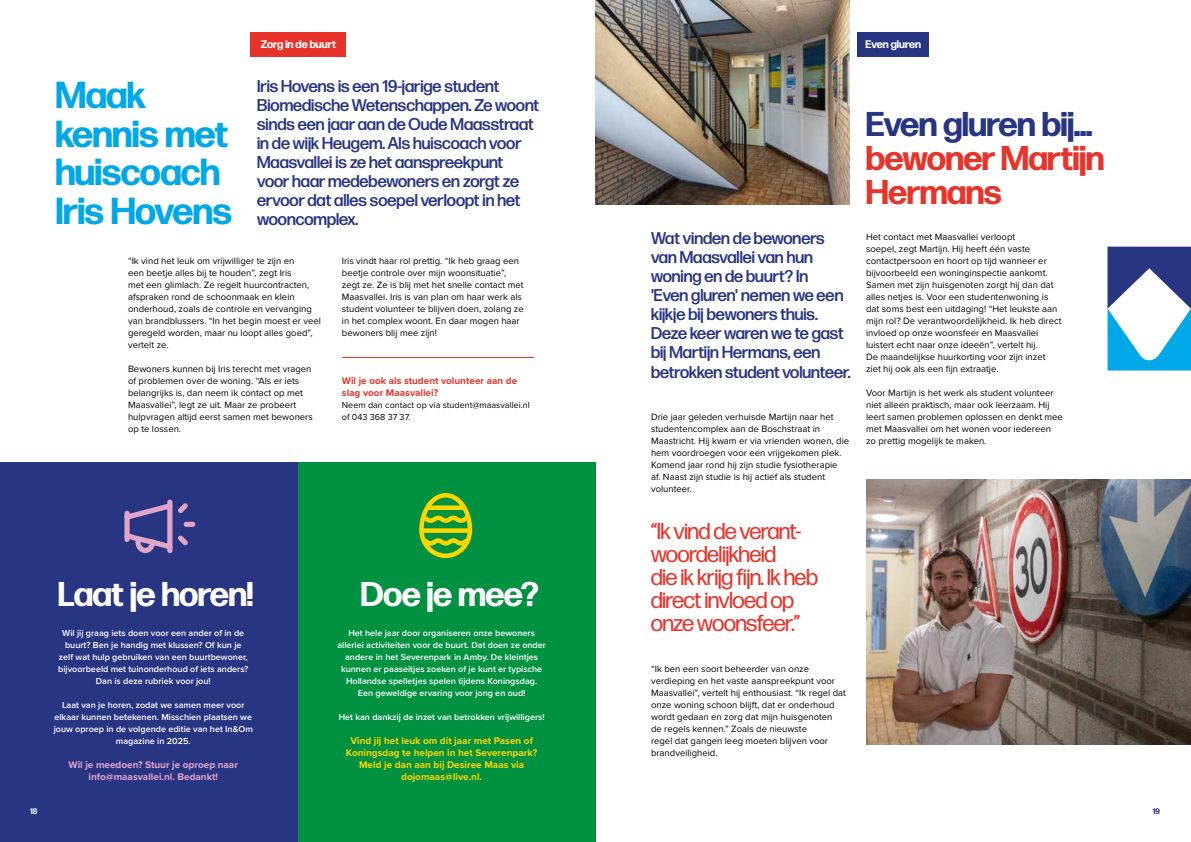
<style>
.page{position:relative;width:1191px;height:842px;background:#fff}
.page>*{position:absolute;margin:0;border:0;box-sizing:border-box;transform-origin:0 0}
.t1{font:700 37.6px/38.6px "Forma DJR Banner";color:#00a8e7}
.t2{font:700 34.4px "Forma DJR Banner";color:#fff}
.t3{font:700 34.4px/34px "Forma DJR Banner";color:#e7332a}
.t4{font:700 34.4px "Forma DJR Banner";color:#283583}
.t5{font:23px/23px "Forma DJR Banner";color:#e7332a}
.t6{font:500 17px/19.1px "Forma DJR Display";color:#283583}
.t7{font:700 11px "Forma DJR Display";color:#fff}
.t8{font:700 10px/12px "Proxima Nova";color:#ffd500;text-align:center}
.t9{font:700 10px/12px "Proxima Nova";color:#e2a5ca;text-align:center}
.t10{font:700 10px/12px "Proxima Nova";color:#e7332a}
.t11{font:9.5px/12px "Proxima Nova";color:#000}
.t12{font:600 9px/12px "Proxima Nova";color:#fff;text-align:center}
.t13{font:9px/12px "Proxima Nova";color:#000}
.t14{font:700 8px "Forma DJR Banner";color:#fff}
.t15{font:700 8px "Forma DJR Banner";color:#283583}
</style>
<div class="page">
<div style="left:0;top:462px;width:298px;height:380px;background:#283583"></div>
<div style="left:298px;top:462px;width:297px;height:380px;background:#009240"></div>
<img style="left:866px;top:480px;width:325px;height:264px">
<img style="left:595px;top:0;width:254px;height:205px">
<svg style="left:124px;top:500px;width:71px;height:53px"></svg>
<svg style="left:419px;top:493px;width:53px;height:65px"></svg>
<div style="left:251px;top:33px;width:95px;height:24px;background:#e7332a"></div>
<div style="left:857px;top:33px;width:72px;height:24px;background:#283583"></div>
<svg style="left:1107px;top:247px;width:84px;height:124px"></svg>
<hr style="left:342px;top:357px;width:192px;height:1px;background:#e7332a">
<p class="t14" style="left:30px;top:806px;width:9px">18</p>
<p class="t7" style="left:261px;top:37px;width:77px">Zorg in de buurt</p>
<p class="t7" style="left:865px;top:37px;width:57px">Even gluren</p>
<h1 class="t1" style="left:56px;top:75px;width:177px">Maak kennis met huiscoach<br>Iris Hovens</h1>
<p class="t6" style="left:257px;top:76px;width:283px">Iris Hovens is een 19-jarige student Biomedische Wetenschappen. Ze woont sinds een jaar aan de Oude Maasstraat in de wijk Heugem. Als huiscoach voor Maasvallei is ze het aanspreekpunt voor haar medebewoners en zorgt ze ervoor dat alles soepel verloopt in het wooncomplex.</p>
<p class="t11" style="left:128px;top:254px;width:194px">“Ik vind het leuk om vrijwilliger te zijn en<br>een beetje alles bij te houden”, zegt Iris<br>met een glimlach. Ze regelt huurcontracten, afspraken rond de schoonmaak en klein onderhoud, zoals de controle en vervanging van brandblussers. “In het begin moest er veel geregeld worden, maar nu loopt alles goed”, vertelt ze.</p>
<p class="t11" style="left:128px;top:362px;width:186px">Bewoners kunnen bij Iris terecht met vragen of problemen over de woning. “Als er iets belangrijks is, dan neem ik contact op met Maasvallei”, legt ze uit. Maar ze probeert hulpvragen altijd eerst samen met bewoners op te lossen.</p>
<p class="t11" style="left:342px;top:254px;width:183px">Iris vindt haar rol prettig. “Ik heb graag een beetje controle over mijn woonsituatie”, zegt ze. Ze is blij met het snelle contact met Maasvallei. Iris is van plan om haar werk als student volunteer te blijven doen, zolang ze in het complex woont. En daar mogen haar bewoners blij mee zijn!</p>
<p class="t10" style="left:342px;top:374px;width:177px">Wil je ook als student volunteer aan de slag voor Maasvallei?</p>
<p class="t13" style="left:342px;top:399px;width:189px">Neem dan contact op via student@maasvallei.nl of 043 368 37 37.</p>
<h2 class="t2" style="left:58px;top:572px;width:196px">Laat je horen!</h2>
<p class="t12" style="left:58px;top:627px;width:192px">Wil jij graag iets doen voor een ander of in de buurt? Ben je handig met klussen? Of kun je zelf wat hulp gebruiken van een buurtbewoner, bijvoorbeeld met tuinonderhoud of iets anders?<br>Dan is deze rubriek voor jou!</p>
<p class="t12" style="left:54px;top:699px;width:201px">Laat van je horen, zodat we samen meer voor elkaar kunnen betekenen. Misschien plaatsen we jouw oproep in de volgende editie van het In&amp;Om magazine in 2025.</p>
<p class="t9" style="left:69px;top:758px;width:171px">Wil je meedoen? Stuur je oproep naar info@maasvallei.nl. Bedankt!</p>
<h2 class="t2" style="left:361px;top:572px;width:179px">Doe je mee?</h2>
<p class="t12" style="left:337px;top:627px;width:210px">Het hele jaar door organiseren onze bewoners allerlei activiteiten voor de buurt. Dat doen ze onder andere in het Severenpark in Amby. De kleintjes kunnen er paaseitjes zoeken of je kunt er typische Hollandse spelletjes spelen tijdens Koningsdag.<br>Een geweldige ervaring voor jong en oud!</p>
<p class="t12" style="left:339px;top:711px;width:207px">Het kan dankzij de inzet van betrokken vrijwilligers!</p>
<p class="t8" style="left:346px;top:734px;width:193px">Vind jij het leuk om dit jaar met Pasen of Koningsdag te helpen in het Severenpark?<br>Meld je dan aan bij Desiree Maas via dojomaas@live.nl.</p>
<h3 class="t6" style="left:651px;top:229px;width:201px">Wat vinden de bewoners van Maasvallei van hun woning en de buurt? In<br>'Even gluren' nemen we een kijkje bij bewoners thuis.<br>Deze keer waren we te gast bij Martijn Hermans, een betrokken student volunteer.</h3>
<p class="t11" style="left:651px;top:410px;width:200px">Drie jaar geleden verhuisde Martijn naar het studentencomplex aan de Boschstraat in Maastricht. Hij kwam er via vrienden wonen, die hem voordroegen voor een vrijgekomen plek.<br>Komend jaar rond hij zijn studie fysiotherapie af. Naast zijn studie is hij actief als student volunteer.</p>
<h3 class="t5" style="left:651px;top:519px;width:168px">“Ik vind de verant&shy;woordelijkheid<br>die ik krijg fijn. Ik heb direct invloed op onze woonsfeer.”</h3>
<p class="t11" style="left:651px;top:662px;width:196px">“Ik ben een soort beheerder van onze verdieping en het vaste aanspreekpunt voor Maasvallei”, vertelt hij enthousiast. “Ik regel dat onze woning schoon blijft, dat er onderhoud wordt gedaan en zorg dat mijn huisgenoten<br>de regels kennen.” Zoals de nieuwste<br>regel dat gangen leeg moeten blijven voor brandveiligheid.</p>
<h2 class="t4" style="left:866px;top:103px;width:227px">Even gluren bij…</h2>
<h2 class="t3" style="left:866px;top:141px;width:239px">bewoner Martijn<br>Hermans</h2>
<p class="t11" style="left:866px;top:230px;width:197px">Het contact met Maasvallei verloopt<br>soepel, zegt Martijn. Hij heeft één vaste contactpersoon en hoort op tijd wanneer er bijvoorbeeld een woninginspectie aankomt.<br>Samen met zijn huisgenoten zorgt hij dan dat alles netjes is. Voor een studentenwoning is dat soms best een uitdaging! “Het leukste aan mijn rol? De verantwoordelijkheid. Ik heb direct invloed op onze woonsfeer en Maasvallei luistert echt naar onze ideeën”, vertelt hij.<br>De maandelijkse huurkorting voor zijn inzet ziet hij ook als een fijn extraatje.</p>
<p class="t11" style="left:866px;top:386px;width:198px">Voor Martijn is het werk als student volunteer niet alleen praktisch, maar ook leerzaam. Hij leert samen problemen oplossen en denkt mee met Maasvallei om het wonen voor iedereen zo prettig mogelijk te maken.</p>
<p class="t15" style="left:1152px;top:806px;width:9px">19</p>
</div>
